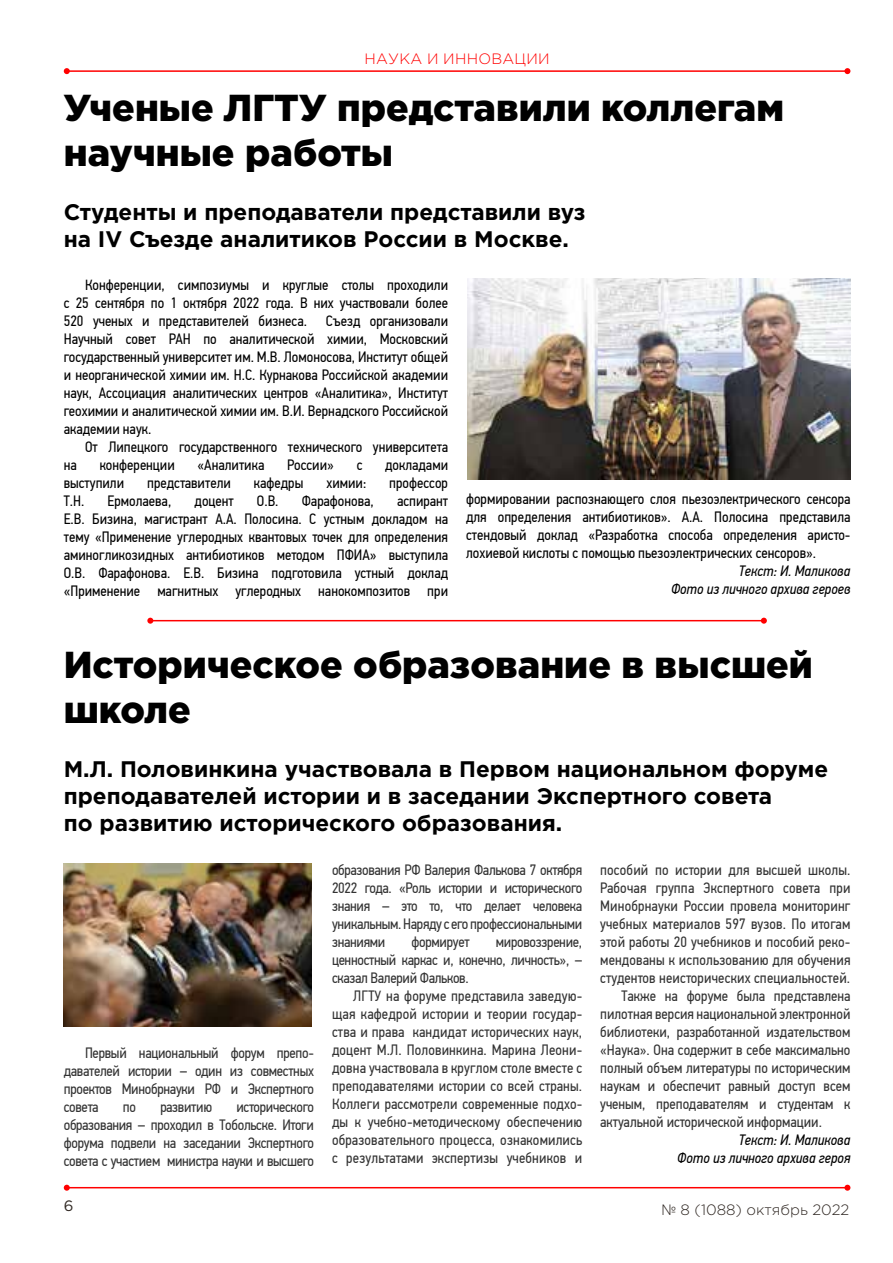
<style>
.page{position:relative;width:893px;height:1263px;background:#fff}
.page>*{position:absolute;margin:0;border:0;box-sizing:border-box;transform-origin:0 0}
.t1{font:900 37.5px/45px "Gotham Pro";color:#000}
.t2{font:700 22.5px/27px "Gotham Pro";color:#000}
.t3{font:15px/18px "PF Din Text Cond Pro";color:#333;text-align:justify}
.t4{font:15px/18px "PF Din Text Cond Pro";color:#000;text-align:justify}
.t5{font:italic 15px/18px "PF Din Text Cond Pro";color:#000;text-align:right}
.t6{font:300 15px "Gotham Pro";color:#2f2722}
.t7{font:15px "PF Din Text Cond Pro";letter-spacing:-.02em;color:#333}
.t8{font:300 15px "Gotham Pro";letter-spacing:.02em;color:#f00}
.t9{font:15px "Gotham Pro";color:#2f2722}
</style>
<div class="page">
<hr style="left:67px;top:70px;width:780px;height:2px;background:#f00">
<svg style="left:64px;top:68px;width:6px;height:6px"></svg>
<svg style="left:844px;top:68px;width:6px;height:6px"></svg>
<hr style="left:67px;top:1187px;width:780px;height:1px;background:#f00">
<svg style="left:64px;top:1185px;width:6px;height:6px"></svg>
<svg style="left:844px;top:1185px;width:6px;height:6px"></svg>
<img style="left:468px;top:279px;width:382px;height:201px">
<img style="left:64px;top:863px;width:248px;height:164px">
<hr style="left:150px;top:620px;width:614px;height:1px;background:#f00">
<svg style="left:147px;top:618px;width:6px;height:6px"></svg>
<svg style="left:761px;top:618px;width:6px;height:6px"></svg>
<p class="t8" style="left:365px;top:50px;width:187px">НАУКА И ИННОВАЦИИ</p>
<h1 class="t1" style="left:64px;top:84px;width:722px">Ученые ЛГТУ представили коллегам научные работы</h1>
<h2 class="t2" style="left:64px;top:198px;width:523px">Студенты и преподаватели представили вуз на IV Съезде аналитиков России в Москве.</h2>
<p class="t4" style="left:64px;top:276px;width:386px;text-indent:21px">Конференции, симпозиумы и круглые столы проходили с 25 сентября по 1 октября 2022 года. В них участвовали более 520 ученых и представителей бизнеса.</p>
<p class="t4" style="left:64px;top:312px;width:386px;text-indent:262px">Съезд организовали Научный совет РАН по аналитической химии, Московский государственный университет им. М.В. Ломоносова, Институт общей и неорганической химии им. Н.С. Курнакова Российской академии наук, Ассоциация аналитических центров «Аналитика», Институт геохимии и аналитической химии им. В.И. Вернадского Российской академии наук.</p>
<p class="t4" style="left:85px;top:438px;width:365px">От Липецкого государственного технического университета</p>
<p class="t4" style="left:64px;top:456px;width:15px">на</p>
<p class="t4" style="left:100px;top:456px;width:77px">конференции</p>
<p class="t4" style="left:198px;top:456px;width:68px">«Аналитика</p>
<p class="t4" style="left:287px;top:456px;width:48px">России»</p>
<p class="t4" style="left:357px;top:456px;width:7px">с</p>
<p class="t4" style="left:385px;top:456px;width:64px">докладами</p>
<p class="t4" style="left:64px;top:474px;width:62px">выступили</p>
<p class="t4" style="left:147px;top:474px;width:85px">представители</p>
<p class="t4" style="left:254px;top:474px;width:51px">кафедры</p>
<p class="t4" style="left:326px;top:474px;width:41px">химии:</p>
<p class="t4" style="left:389px;top:474px;width:60px">профессор</p>
<p class="t4" style="left:64px;top:492px;width:22px">Т.Н.</p>
<p class="t4" style="left:108px;top:492px;width:65px">Ермолаева,</p>
<p class="t4" style="left:195px;top:492px;width:41px">доцент</p>
<p class="t4" style="left:257px;top:492px;width:23px">О.В.</p>
<p class="t4" style="left:302px;top:492px;width:74px">Фарафонова,</p>
<p class="t4" style="left:64px;top:492px;width:386px;text-indent:333px">аспирант Е.В. Бизина, магистрант А.А. Полосина. С устным докладом на тему «Применение углеродных квантовых точек для определения аминогликозидных антибиотиков методом ПФИА» выступила О.В. Фарафонова. Е.В. Бизина подготовила устный доклад «Применение магнитных углеродных нанокомпозитов при</p>
<p class="t4" style="left:466px;top:490px;width:386px">формировании распознающего слоя пьезоэлектрического сенсора для определения антибиотиков». А.А. Полосина представила стендовый доклад «Разработка способа определения аристо&shy;лохиевой кислоты с помощью пьезоэлектрических сенсоров».</p>
<p class="t5" style="left:671px;top:562px;width:181px">Текст: И. Маликова<br>Фото из личного архива героев</p>
<h1 class="t1" style="left:64px;top:641px;width:751px">Историческое образование в высшей школе</h1>
<h2 class="t2" style="left:64px;top:755px;width:766px">М.Л. Половинкина участвовала в Первом национальном форуме преподавателей истории и в заседании Экспертного совета<br>по развитию исторического образования.</h2>
<p class="t3" style="left:64px;top:1043px;width:252px;text-indent:21px">Первый национальный форум препо&shy;давателей истории – один из совместных проектов Минобрнауки РФ и Экспертного совета</p>
<p class="t3" style="left:64px;top:1097px;width:252px;text-indent:173px">исторического образования – проходил в Тобольске. Итоги форума подвели на заседании Экспертного совета с участием министра науки и высшего</p>
<p class="t3" style="left:123px;top:1097px;width:15px">по</p>
<p class="t7" style="left:160px;top:1097px;width:53px">развитию</p>
<p class="t3" style="left:332px;top:860px;width:252px">образования РФ Валерия Фалькова 7 октября 2022 года. «Роль истории и исторического знания – это то, что делает человека уникальным. Наряду с его профессиональными знаниями</p>
<p class="t7" style="left:411px;top:932px;width:60px">формирует</p>
<p class="t3" style="left:332px;top:932px;width:252px;text-indent:164px">мировоззрение, ценностный каркас и, конечно, личность», – сказал Валерий Фальков.</p>
<p class="t3" style="left:332px;top:986px;width:252px;text-indent:21px">ЛГТУ на форуме представила заведую&shy;щая кафедрой истории и теории государ&shy;ства и права кандидат исторических наук, доцент М.Л. Половинкина. Марина Леони&shy;довна участвовала в круглом столе вместе с преподавателями истории со всей страны.<br>Коллеги рассмотрели современные подхо&shy;ды к учебно-методическому обеспечению образовательного процесса, ознакомились с результатами экспертизы учебников и</p>
<p class="t3" style="left:600px;top:860px;width:252px">пособий по истории для высшей школы.</p>
<p class="t3" style="left:600px;top:878px;width:252px">Рабочая группа Экспертного совета при</p>
<p class="t3" style="left:600px;top:896px;width:252px">Минобрнауки России провела мониторинг</p>
<p class="t3" style="left:600px;top:914px;width:252px">учебных материалов 597 вузов. По итогам</p>
<p class="t3" style="left:600px;top:932px;width:252px">этой работы 20 учебников и пособий реко-</p>
<p class="t3" style="left:600px;top:950px;width:252px">мендованы к использованию для обучения</p>
<p class="t3" style="left:600px;top:968px;width:251px">студентов неисторических специальностей.</p>
<p class="t3" style="left:621px;top:986px;width:230px">Также на форуме была представлена</p>
<p class="t3" style="left:600px;top:1004px;width:252px">пилотная версия национальной электронной</p>
<p class="t3" style="left:600px;top:1022px;width:252px">библиотеки, разработанной издательством</p>
<p class="t3" style="left:600px;top:1040px;width:252px">«Наука». Она содержит в себе максимально</p>
<p class="t3" style="left:600px;top:1058px;width:252px">полный объем литературы по историческим</p>
<p class="t3" style="left:600px;top:1076px;width:252px">наукам и обеспечит равный доступ всем</p>
<p class="t3" style="left:600px;top:1094px;width:252px">ученым, преподавателям и студентам к</p>
<p class="t3" style="left:600px;top:1112px;width:223px">актуальной исторической информации.</p>
<p class="t5" style="left:677px;top:1130px;width:175px">Текст: И. Маликова<br>Фото из личного архива героя</p>
<p class="t9" style="left:64px;top:1197px;width:11px">6</p>
<p class="t6" style="left:662px;top:1202px;width:189px">№ 8 (1088) октябрь 2022</p>
</div>
